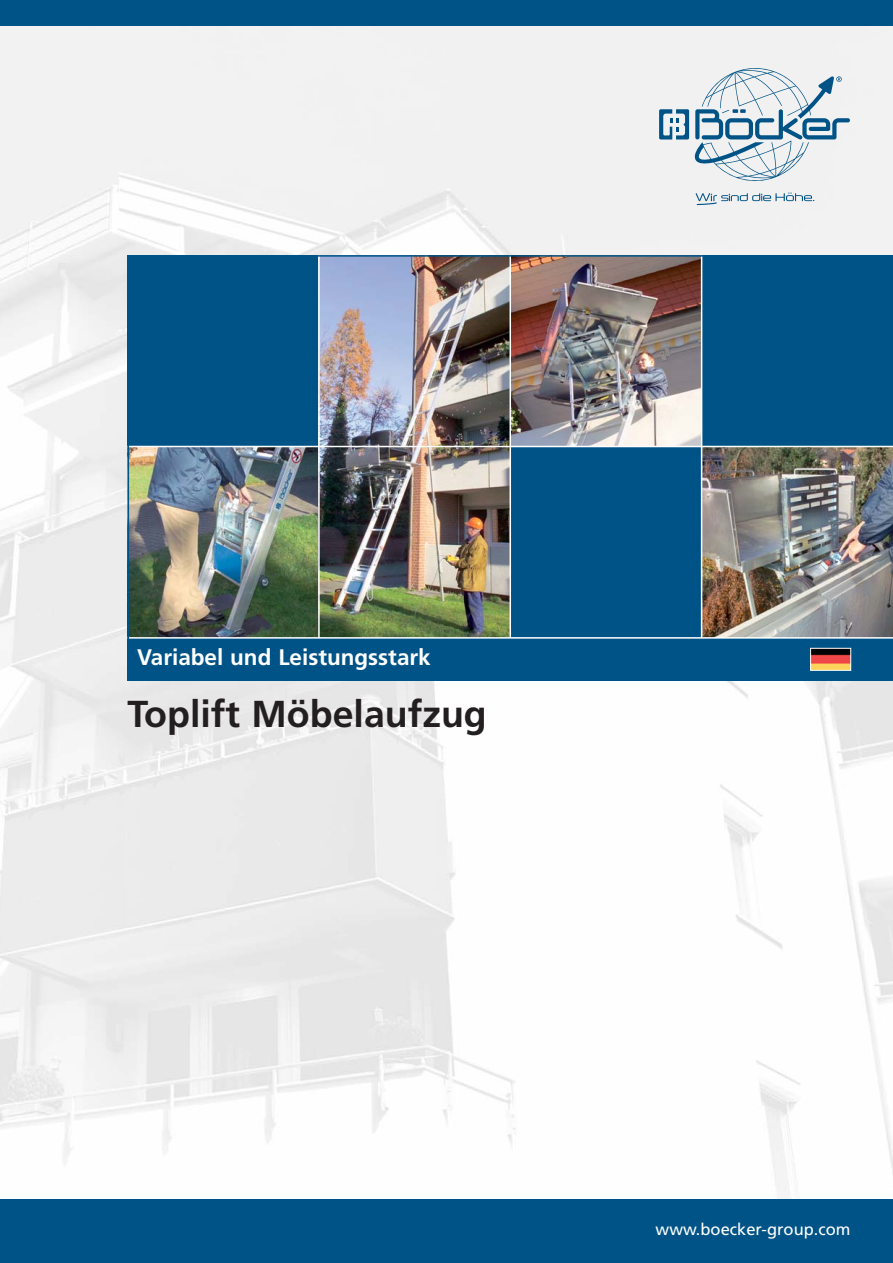
<style>
.page{position:relative;width:893px;height:1263px;background:#fff}
.page>*{position:absolute;margin:0;border:0;box-sizing:border-box;transform-origin:0 0}
.t1{font:700 37.5px "Frutiger";color:#231f20}
.t2{font:700 22.5px "Frutiger";color:#fff}
.t3{font:16.5px "Frutiger";color:#fff}
</style>
<div class="page">
<img style="left:0;top:26px;width:893px;height:1173px">
<div style="left:0;top:1199px;width:893px;height:64px;background:#005387"></div>
<div style="left:0;top:0;width:893px;height:26px;background:#005387"></div>
<svg style="left:659px;top:68px;width:191px;height:118px"></svg>
<svg style="left:696px;top:193px;width:118px;height:12px"></svg>
<img style="left:128px;top:255px;width:765px;height:425px">
<p class="t2" style="left:137px;top:648px;width:295px">Variabel und Leistungsstark</p>
<h1 class="t1" style="left:128px;top:699px;width:361px">Toplift Möbelaufzug</h1>
<p class="t3" style="left:656px;top:1223px;width:196px">www.boecker-group.com</p>
</div>
